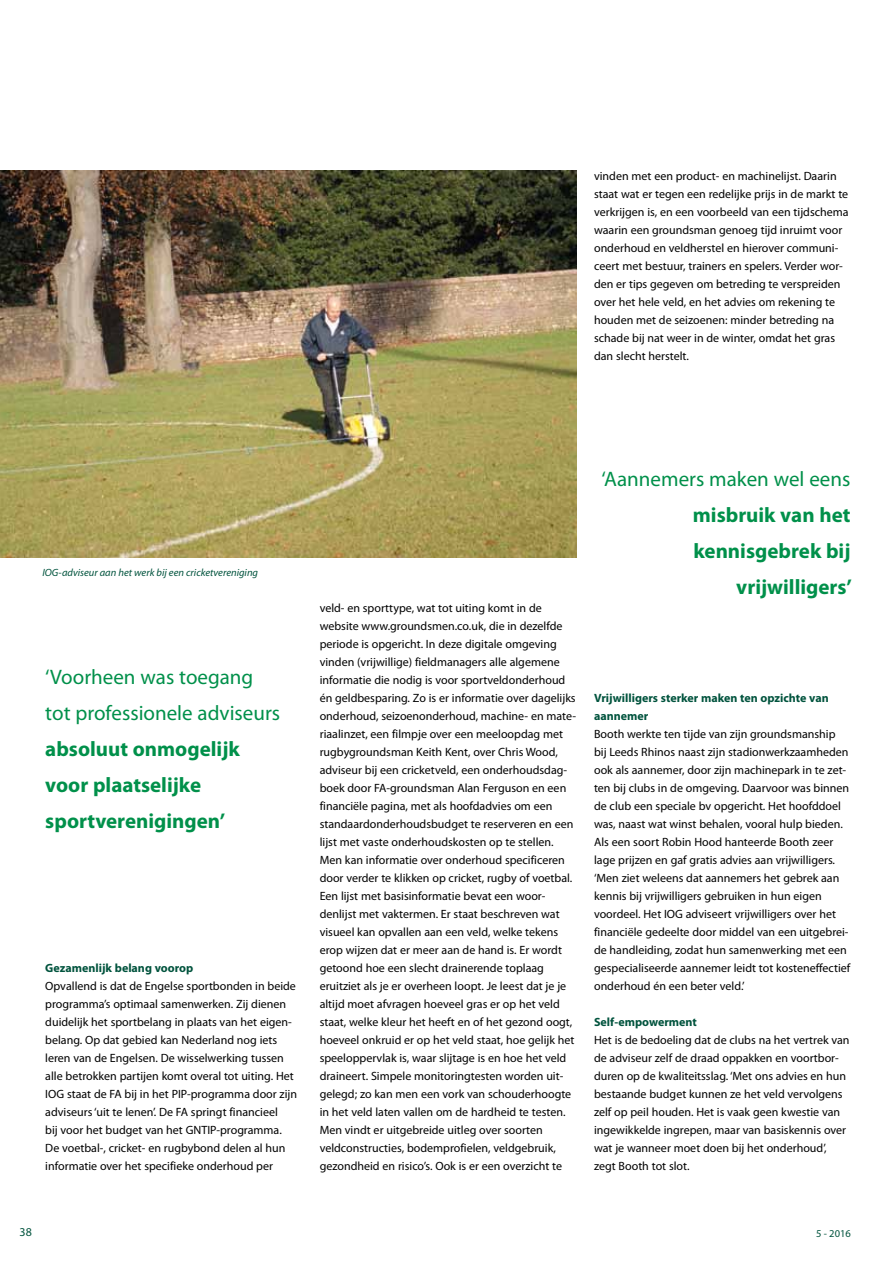
<style>
.page{position:relative;width:893px;height:1263px;background:#fff}
.page>*{position:absolute;margin:0;border:0;box-sizing:border-box;transform-origin:0 0}
.t1{font:700 21px/36px "Myriad Pro";color:#00904a}
.t2{font:21px/36px "Myriad Pro";color:#00904a}
.t3{font:12px/18px "Myriad Pro";color:#000}
.t4{font:700 12px/18px "Myriad Pro";color:#00533d}
.t5{font:12px "Myriad Pro";color:#00533d}
.t6{font:italic 10.5px "Myriad Pro";color:#00533d}
.t7{font:10.5px "Myriad Pro";color:#00533d}
</style>
<div class="page">
<img style="left:0;top:170px;width:576px;height:387px">
<p class="t3" style="left:594px;top:167px;width:256px">vinden met een product- en machinelijst. Daarin staat wat er tegen een redelijke prijs in de markt te verkrijgen is, en een voorbeeld van een tijdschema waarin een groundsman genoeg tijd inruimt voor onderhoud en veldherstel en hierover communi&shy;ceert met bestuur, trainers en spelers. Verder wor&shy;den er tips gegeven om betreding te verspreiden over het hele veld, en het advies om rekening te houden met de seizoenen: minder betreding na schade bij nat weer in de winter, omdat het gras dan slecht herstelt.</p>
<p class="t6" style="left:43px;top:566px;width:217px">IOG-adviseur aan het werk bij een cricketvereniging</p>
<h1 class="t2" style="left:45px;top:659px;width:236px">‘Voorheen was toegang tot professionele adviseurs</h1>
<h1 class="t1" style="left:45px;top:730px;width:196px">absoluut onmogelijk voor plaatselijke sportverenigingen’</h1>
<p class="t4" style="left:45px;top:959px;width:150px">Gezamenlijk belang voorop</p>
<p class="t3" style="left:45px;top:977px;width:253px">Opvallend is dat de Engelse sportbonden in beide programma’s optimaal samenwerken. Zij dienen duidelijk het sportbelang in plaats van het eigen&shy;belang. Op dat gebied kan Nederland nog iets leren van de Engelsen. De wisselwerking tussen alle betrokken partijen komt overal tot uiting. Het IOG staat de FA bij in het PIP-programma door zijn adviseurs ‘uit te lenen’. De FA springt financieel<br>bij voor het budget van het GNTIP-programma.<br>De voetbal-, cricket- en rugbybond delen al hun informatie over het specifieke onderhoud per</p>
<p class="t3" style="left:320px;top:599px;width:258px">veld- en sporttype, wat tot uiting komt in de website www.groundsmen.co.uk, die in dezelfde periode is opgericht. In deze digitale omgeving vinden (vrijwillige) fieldmanagers alle algemene informatie die nodig is voor sportveldonderhoud én geldbesparing. Zo is er informatie over dagelijks onderhoud, seizoenonderhoud, machine- en mate&shy;riaalinzet, een filmpje over een meeloopdag met rugbygroundsman Keith Kent, over Chris Wood, adviseur bij een cricketveld, een onderhoudsdag&shy;boek door FA-groundsman Alan Ferguson en een financiële pagina, met als hoofdadvies om een standaardonderhoudsbudget te reserveren en een lijst met vaste onderhoudskosten op te stellen.<br>Men kan informatie over onderhoud specificeren door verder te klikken op cricket, rugby of voetbal.<br>Een lijst met basisinformatie bevat een woor&shy;denlijst met vaktermen. Er staat beschreven wat visueel kan opvallen aan een veld, welke tekens erop wijzen dat er meer aan de hand is. Er wordt getoond hoe een slecht drainerende toplaag eruitziet als je er overheen loopt. Je leest dat je je altijd moet afvragen hoeveel gras er op het veld staat, welke kleur het heeft en of het gezond oogt, hoeveel onkruid er op het veld staat, hoe gelijk het speeloppervlak is, waar slijtage is en hoe het veld draineert. Simpele monitoringtesten worden uit&shy;gelegd; zo kan men een vork van schouderhoogte in het veld laten vallen om de hardheid te testen.<br>Men vindt er uitgebreide uitleg over soorten veldconstructies, bodemprofielen, veldgebruik, gezondheid en risico’s. Ook is er een overzicht te</p>
<h1 class="t2" style="left:601px;top:461px;width:251px">‘Aannemers maken wel eens</h1>
<h1 class="t1" style="left:693px;top:496px;width:161px;text-align:right">misbruik van het kennisgebrek bij vrijwilligers’</h1>
<p class="t4" style="left:594px;top:689px;width:236px">Vrijwilligers sterker maken ten opzichte van aannemer</p>
<p class="t3" style="left:594px;top:725px;width:258px">Booth werkte ten tijde van zijn groundsmanship bij Leeds Rhinos naast zijn stadionwerkzaamheden ook als aannemer, door zijn machinepark in te zet&shy;ten bij clubs in de omgeving. Daarvoor was binnen de club een speciale bv opgericht. Het hoofddoel was, naast wat winst behalen, vooral hulp bieden.<br>Als een soort Robin Hood hanteerde Booth zeer lage prijzen en gaf gratis advies aan vrijwilligers. ‘Men ziet weleens dat aannemers het gebrek aan kennis bij vrijwilligers gebruiken in hun eigen voordeel. Het IOG adviseert vrijwilligers over het financiële gedeelte door middel van een uitgebrei&shy;de handleiding, zodat hun samenwerking met een gespecialiseerde aannemer leidt tot kosteneffectief onderhoud én een beter veld.’</p>
<p class="t4" style="left:594px;top:1013px;width:104px">Self-empowerment</p>
<p class="t3" style="left:594px;top:1031px;width:257px">Het is de bedoeling dat de clubs na het vertrek van de adviseur zelf de draad oppakken en voortbor&shy;duren op de kwaliteitsslag. ‘Met ons advies en hun bestaande budget kunnen ze het veld vervolgens zelf op peil houden. Het is vaak geen kwestie van ingewikkelde ingrepen, maar van basiskennis over wat je wanneer moet doen bij het onderhoud’, zegt Booth tot slot.</p>
<p class="t5" style="left:20px;top:1224px;width:14px">38</p>
<p class="t7" style="left:816px;top:1227px;width:36px">5 - 2016</p>
</div>
